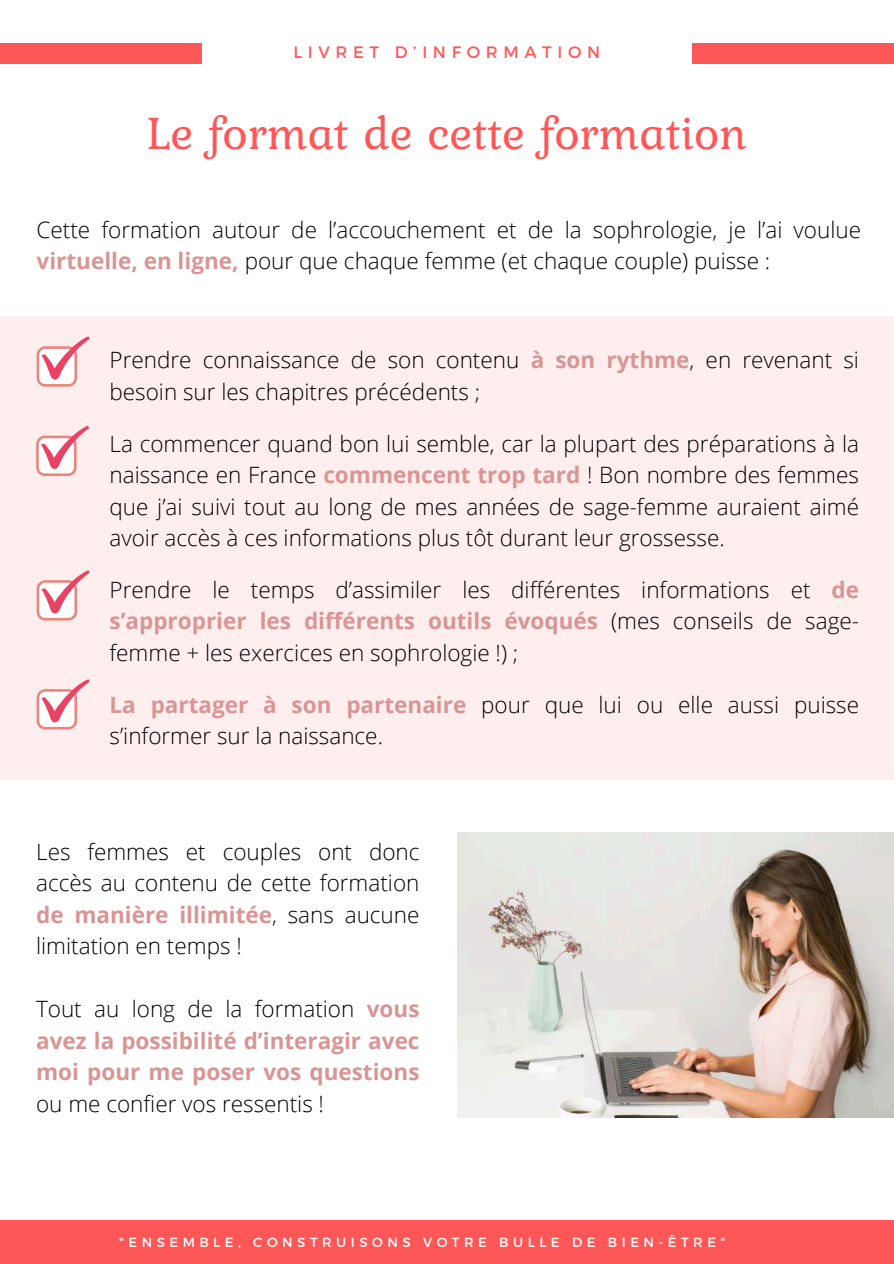
<style>
.page{position:relative;width:894px;height:1264px;background:#fff}
.page>*{position:absolute;margin:0;border:0;box-sizing:border-box;transform-origin:0 0}
.t1{font:48px "Kurale";color:#ff5757}
.t2{font:300 22.5px/31.5px "Open Sans";color:#000}
.t3{font:700 22.5px/31.5px "Open Sans";color:#d89594;text-align:justify}
.t4{font:16.5px "Montserrat";letter-spacing:.34em;color:#ff5757}
.t5{font:13.2px "Montserrat";letter-spacing:.34em;color:#fff}
.s1{font-weight:700;color:#d89594}
.s2{font-weight:300;color:#000}
</style>
<div class="page">
<div style="left:0;top:43px;width:202px;height:21px;background:#ff5757"></div>
<div style="left:691px;top:43px;width:202px;height:21px;background:#ff5757"></div>
<div style="left:0;top:1220px;width:893px;height:43px;background:#ff5757"></div>
<div style="left:0;top:316px;width:893px;height:463px;background:#fee8e8"></div>
<svg style="left:37px;top:336px;width:52px;height:50px"></svg>
<svg style="left:36px;top:425px;width:53px;height:51px"></svg>
<svg style="left:37px;top:570px;width:52px;height:50px"></svg>
<svg style="left:37px;top:679px;width:52px;height:50px"></svg>
<img style="left:457px;top:833px;width:436px;height:284px">
<p class="t4" style="left:293px;top:42px;width:308px">LIVRET D’INFORMATION</p>
<h1 class="t1" style="left:146px;top:96px;width:602px">Le format de cette formation</h1>
<p class="t2" style="left:37px;top:213px;width:825px">Cette formation autour de l’accouchement et de la sophrologie, je l’ai voulue <span class="s1">virtuelle, en ligne,</span> pour que chaque femme (et chaque couple) puisse :</p>
<p class="t2" style="left:109px;top:344px;width:750px">Prendre connaissance de son contenu <span class="s1">à son rythme</span>, en revenant si besoin sur les chapitres précédents ;</p>
<p class="t2" style="left:109px;top:427px;width:750px;text-align:justify">La commencer quand bon lui semble, car la plupart des préparations à la naissance en France <span class="s1">commencent trop tard</span> ! Bon nombre des femmes que j’ai suivi tout au long de mes années de sage-femme auraient aimé avoir accès à ces informations plus tôt durant leur grossesse.</p>
<p class="t2" style="left:109px;top:573px;width:750px;text-align:justify">Prendre le temps d’assimiler les différentes informations et <span class="s1">de s’approprier les différents outils évoqués</span> (mes conseils de sage&shy;femme + les exercices en sophrologie !) ;</p>
<p class="t2" style="left:109px;top:688px;width:750px"><span class="s1">La partager à son partenaire</span> pour que lui ou elle aussi puisse s’informer sur la naissance.</p>
<p class="t2" style="left:36px;top:835px;width:385px;text-align:justify">Les femmes et couples ont donc accès au contenu de cette formation <span class="s1">de manière illimitée</span>, sans aucune limitation en temps !</p>
<p class="t3" style="left:36px;top:992px;width:385px"><span class="s2">Tout au long de la formation</span> vous avez la possibilité d’interagir avec moi pour me poser vos questions</p>
<p class="t2" style="left:36px;top:1087px;width:289px">ou me confier vos ressentis !</p>
<p class="t5" style="left:119px;top:1233px;width:607px">"ENSEMBLE, CONSTRUISONS VOTRE BULLE DE BIEN-ÊTRE"</p>
</div>
